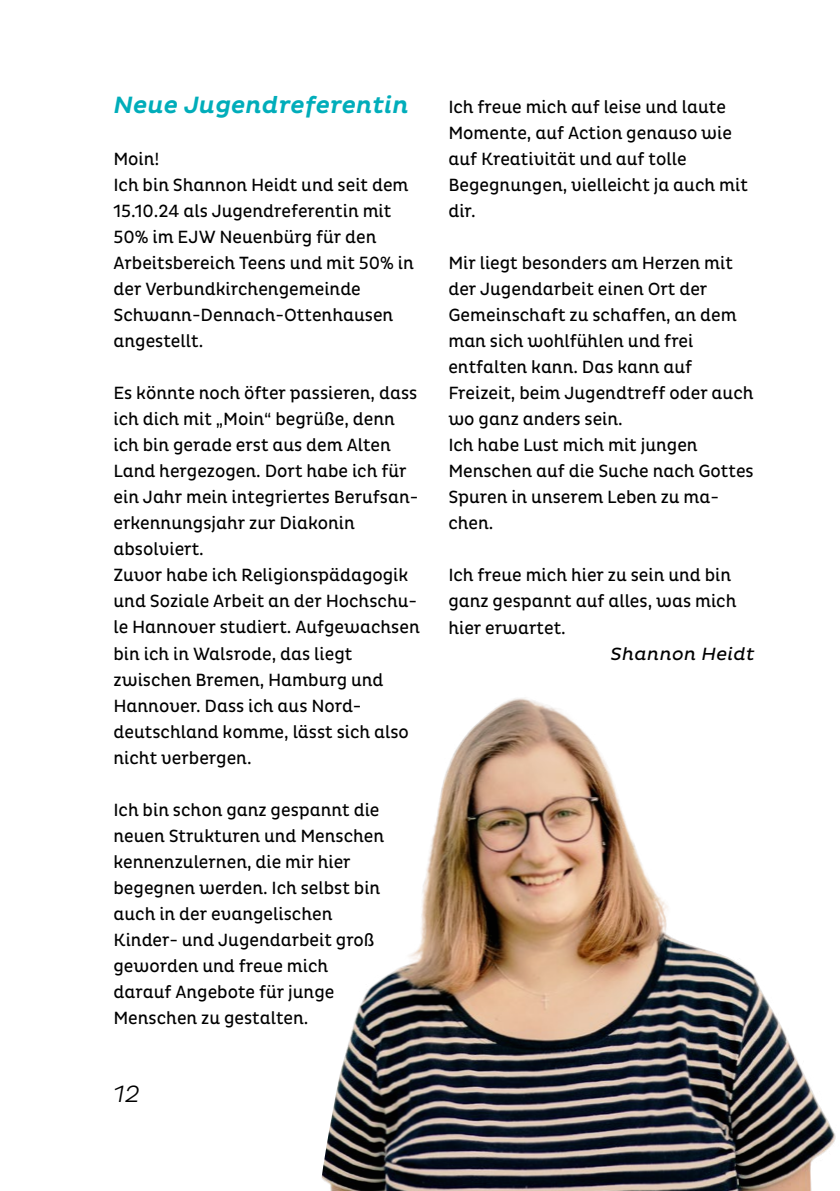
<style>
.page{position:relative;width:840px;height:1191px;background:#fff}
.page>*{position:absolute;margin:0;border:0;box-sizing:border-box;transform-origin:0 0}
.t1{font:italic 500 24px "Pluto";color:#00adba}
.t2{font:italic 300 24px "Pluto";color:#000}
.t3{font:18px/26px "Pluto Cond";color:#000}
.t4{font:italic 18px "Pluto";letter-spacing:.02em;color:#000}
</style>
<div class="page">
<img style="left:321px;top:698px;width:515px;height:493px">
<h1 class="t1" style="left:113px;top:92px;width:296px">Neue Jugendreferentin</h1>
<p class="t3" style="left:113px;top:147px;width:302px">Moin!<br>Ich bin Shannon Heidt und seit dem<br>15.10.24 als Jugendreferentin mit<br>50% im EJW Neuenbürg für den<br>Arbeitsbereich Teens und mit 50% in der Verbundkirchengemeinde<br>Schwann-Dennach-Ottenhausen angestellt.</p>
<p class="t3" style="left:113px;top:381px;width:307px">Es könnte noch öfter passieren, dass ich dich mit „Moin“ begrüße, denn ich bin gerade erst aus dem Alten<br>Land hergezogen. Dort habe ich für ein Jahr mein integriertes Berufsan&shy;erkennungsjahr zur Diakonin absolviert.<br>Zuvor habe ich Religionspädagogik und Soziale Arbeit an der Hochschu&shy;le Hannover studiert. Aufgewachsen bin ich in Walsrode, das liegt zwischen Bremen, Hamburg und<br>Hannover. Dass ich aus Nord&shy;deutschland komme, lässt sich also nicht verbergen.</p>
<p class="t3" style="left:113px;top:796px;width:272px">Ich bin schon ganz gespannt die neuen Strukturen und Menschen kennenzulernen, die mir hier begegnen werden. Ich selbst bin auch in der evangelischen<br>Kinder- und Jugendarbeit groß geworden und freue mich darauf Angebote für junge<br>Menschen zu gestalten.</p>
<h1 class="t2" style="left:113px;top:1080px;width:28px">12</h1>
<p class="t3" style="left:448px;top:95px;width:301px">Ich freue mich auf leise und laute<br>Momente, auf Action genauso wie auf Kreativität und auf tolle<br>Begegnungen, vielleicht ja auch mit dir.</p>
<p class="t3" style="left:448px;top:251px;width:307px">Mir liegt besonders am Herzen mit der Jugendarbeit einen Ort der<br>Gemeinschaft zu schaffen, an dem man sich wohlfühlen und frei entfalten kann. Das kann auf<br>Freizeit, beim Jugendtreff oder auch wo ganz anders sein.<br>Ich habe Lust mich mit jungen<br>Menschen auf die Suche nach Gottes<br>Spuren in unserem Leben zu ma&shy;chen.</p>
<p class="t3" style="left:448px;top:562px;width:289px">Ich freue mich hier zu sein und bin ganz gespannt auf alles, was mich hier erwartet.</p>
<p class="t4" style="left:610px;top:643px;width:146px">Shannon Heidt</p>
</div>
